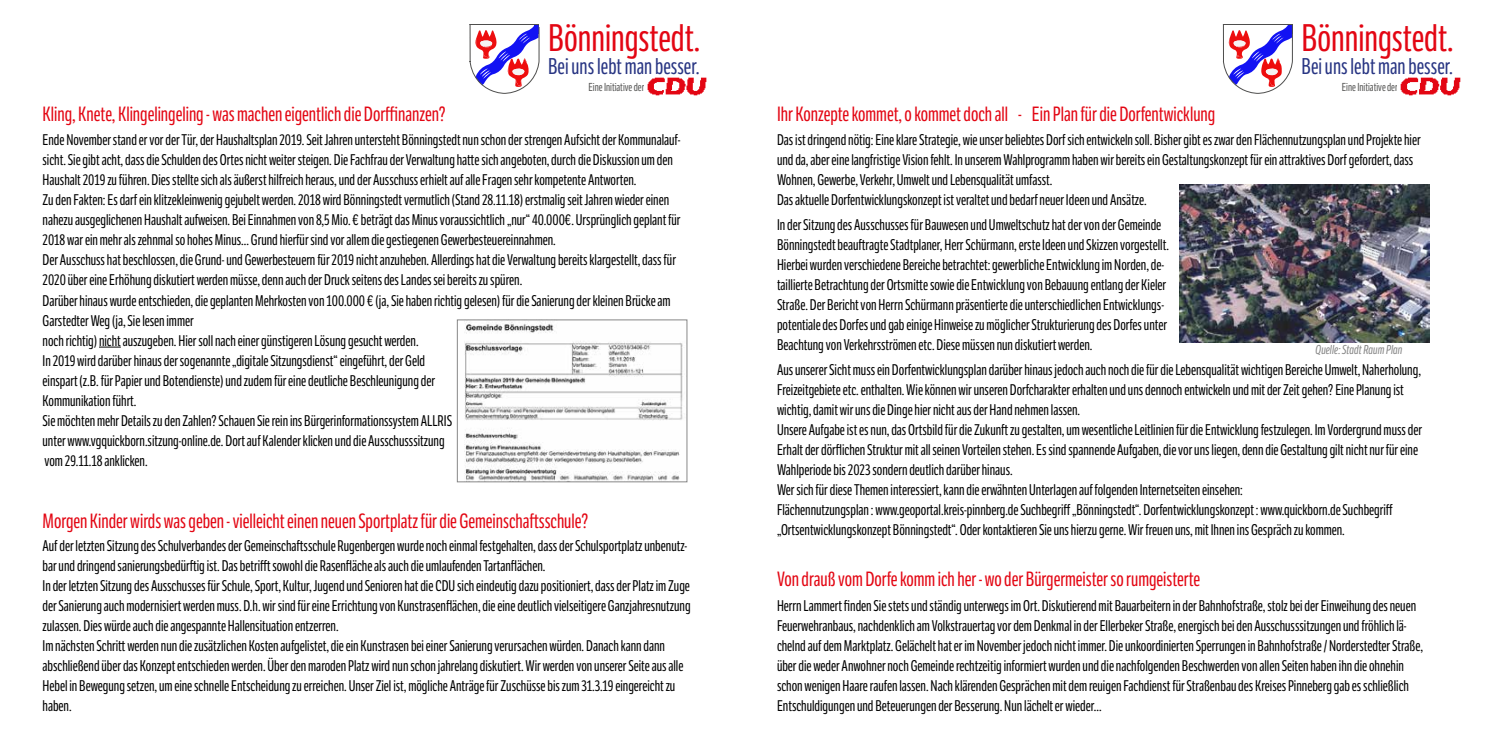
<style>
.page{position:relative;width:1489px;height:745px;background:#fff}
.page>*{position:absolute;margin:0;border:0;box-sizing:border-box;transform-origin:0 0}
.t1{font:37.25px "LFT Etica Compressed";color:#e30613}
.t2{font:22.12px "LFT Etica Compressed";letter-spacing:.005em;color:#283583}
.t3{font:20px "LFT Etica Compressed";color:#e30613}
.t4{font:15px/20px "LFT Etica Compressed";color:#000}
.t5{font:italic 12.5px "LFT Etica Compressed";color:#878787}
.t6{font:11.25px "LFT Etica Compressed";color:#575756}
</style>
<div class="page">
<svg style="left:1222px;top:24px;width:71px;height:70px"></svg>
<img style="left:1400px;top:77px;width:61px;height:19px">
<svg style="left:469px;top:24px;width:71px;height:70px"></svg>
<img style="left:647px;top:77px;width:60px;height:19px">
<svg style="left:99px;top:346px;width:22px;height:1px"></svg>
<img style="left:1179px;top:184px;width:250px;height:158px">
<img style="left:464px;top:321px;width:219px;height:159px">
<div style="left:457px;top:319px;width:230px;height:163px;border:1px solid #878787"></div>
<h3 class="t3" style="left:43px;top:102px;width:405px">Kling, Knete, Klingelingeling - was machen eigentlich die Dorffinanzen?</h3>
<h1 class="t1" style="left:548px;top:17px;width:154px">Bönningstedt.</h1>
<p class="t6" style="left:588px;top:81px;width:57px">Eine Initiative der</p>
<h2 class="t2" style="left:548px;top:53px;width:153px">Bei uns lebt man besser.</h2>
<p class="t4" style="left:43px;top:130px;width:639px">Ende November stand er vor der Tür, der Haushaltsplan 2019. Seit Jahren untersteht Bönningstedt nun schon der strengen Aufsicht der Kommunalauf&shy;sicht. Sie gibt acht, dass die Schulden des Ortes nicht weiter steigen. Die Fachfrau der Verwaltung hatte sich angeboten, durch die Diskussion um den Haushalt 2019 zu führen. Dies stellte sich als äußerst hilfreich heraus, und der Ausschuss erhielt auf alle Fragen sehr kompetente Antworten.<br>Zu den Fakten: Es darf ein klitzekleinwenig gejubelt werden. 2018 wird Bönningstedt vermutlich (Stand 28.11.18) erstmalig seit Jahren wieder einen nahezu ausgeglichenen Haushalt aufweisen. Bei Einnahmen von 8,5 Mio. € beträgt das Minus voraussichtlich „nur“ 40.000€. Ursprünglich geplant für 2018 war ein mehr als zehnmal so hohes Minus... Grund hierfür sind vor allem die gestiegenen Gewerbesteuereinnahmen.<br>Der Ausschuss hat beschlossen, die Grund- und Gewerbesteuern für 2019 nicht anzuheben. Allerdings hat die Verwaltung bereits klargestellt, dass für 2020 über eine Erhöhung diskutiert werden müsse, denn auch der Druck seitens des Landes sei bereits zu spüren.<br>Darüber hinaus wurde entschieden, die geplanten Mehrkosten von 100.000 € (ja, Sie haben richtig gelesen) für die Sanierung der kleinen Brücke am Garstedter Weg (ja, Sie lesen immer<br>noch richtig) nicht auszugeben. Hier soll nach einer günstigeren Lösung gesucht werden.<br>In 2019 wird darüber hinaus der sogenannte „digitale Sitzungsdienst“ eingeführt, der Geld<br>einspart (z.B. für Papier und Botendienste) und zudem für eine deutliche Beschleunigung der<br>Kommunikation führt.<br>Sie möchten mehr Details zu den Zahlen? Schauen Sie rein ins Bürgerinformationssystem ALLRIS<br>unter www.vgquickborn.sitzung-online.de. Dort auf Kalender klicken und die Ausschusssitzung<br>vom 29.11.18 anklicken.</p>
<h3 class="t3" style="left:43px;top:509px;width:547px">Morgen Kinder wirds was geben - vielleicht einen neuen Sportplatz für die Gemeinschaftsschule?</h3>
<p class="t4" style="left:43px;top:535px;width:649px">Auf der letzten Sitzung des Schulverbandes der Gemeinschaftsschule Rugenbergen wurde noch einmal festgehalten, dass der Schulsportplatz unbenutz&shy;bar und dringend sanierungsbedürftig ist. Das betrifft sowohl die Rasenfläche als auch die umlaufenden Tartanflächen.<br>In der letzten Sitzung des Ausschusses für Schule, Sport, Kultur, Jugend und Senioren hat die CDU sich eindeutig dazu positioniert, dass der Platz im Zuge der Sanierung auch modernisiert werden muss. D.h. wir sind für eine Errichtung von Kunstrasenflächen, die eine deutlich vielseitigere Ganzjahresnutzung zulassen. Dies würde auch die angespannte Hallensituation entzerren.<br>Im nächsten Schritt werden nun die zusätzlichen Kosten aufgelistet, die ein Kunstrasen bei einer Sanierung verursachen würden. Danach kann dann abschließend über das Konzept entschieden werden. Über den maroden Platz wird nun schon jahrelang diskutiert. Wir werden von unserer Seite aus alle Hebel in Bewegung setzen, um eine schnelle Entscheidung zu erreichen. Unser Ziel ist, mögliche Anträge für Zuschüsse bis zum 31.3.19 eingereicht zu haben.</p>
<h3 class="t3" style="left:777px;top:102px;width:440px">Ihr Konzepte kommet, o kommet doch all - Ein Plan für die Dorfentwicklung</h3>
<h1 class="t1" style="left:1301px;top:17px;width:154px">Bönningstedt.</h1>
<p class="t6" style="left:1341px;top:81px;width:57px">Eine Initiative der</p>
<h2 class="t2" style="left:1301px;top:53px;width:153px">Bei uns lebt man besser.</h2>
<p class="t4" style="left:777px;top:130px;width:645px">Das ist dringend nötig: Eine klare Strategie, wie unser beliebtes Dorf sich entwickeln soll. Bisher gibt es zwar den Flächennutzungsplan und Projekte hier und da, aber eine langfristige Vision fehlt. In unserem Wahlprogramm haben wir bereits ein Gestaltungskonzept für ein attraktives Dorf gefordert, dass Wohnen, Gewerbe, Verkehr, Umwelt und Lebensqualität umfasst.<br>Das aktuelle Dorfentwicklungskonzept ist veraltet und bedarf neuer Ideen und Ansätze.</p>
<p class="t4" style="left:777px;top:215px;width:393px">In der Sitzung des Ausschusses für Bauwesen und Umweltschutz hat der von der Gemeinde Bönningstedt beauftragte Stadtplaner, Herr Schürmann, erste Ideen und Skizzen vorgestellt.<br>Hierbei wurden verschiedene Bereiche betrachtet: gewerbliche Entwicklung im Norden, de&shy;taillierte Betrachtung der Ortsmitte sowie die Entwicklung von Bebauung entlang der Kieler Straße. Der Bericht von Herrn Schürmann präsentierte die unterschiedlichen Entwicklungs&shy;potentiale des Dorfes und gab einige Hinweise zu möglicher Strukturierung des Dorfes unter Beachtung von Verkehrsströmen etc. Diese müssen nun diskutiert werden.</p>
<p class="t4" style="left:777px;top:359px;width:646px">Aus unserer Sicht muss ein Dorfentwicklungsplan darüber hinaus jedoch auch noch die für die Lebensqualität wichtigen Bereiche Umwelt, Naherholung, Freizeitgebiete etc. enthalten. Wie können wir unseren Dorfcharakter erhalten und uns dennoch entwickeln und mit der Zeit gehen? Eine Planung ist wichtig, damit wir uns die Dinge hier nicht aus der Hand nehmen lassen.<br>Unsere Aufgabe ist es nun, das Ortsbild für die Zukunft zu gestalten, um wesentliche Leitlinien für die Entwicklung festzulegen. Im Vordergrund muss der Erhalt der dörflichen Struktur mit all seinen Vorteilen stehen. Es sind spannende Aufgaben, die vor uns liegen, denn die Gestaltung gilt nicht nur für eine Wahlperiode bis 2023 sondern deutlich darüber hinaus.<br>Wer sich für diese Themen interessiert, kann die erwähnten Unterlagen auf folgenden Internetseiten einsehen:<br>Flächennutzungsplan : www.geoportal.kreis-pinnberg.de Suchbegriff „Bönningstedt“. Dorfentwicklungskonzept : www.quickborn.de Suchbegriff „Ortsentwicklungskonzept Bönningstedt“. Oder kontaktieren Sie uns hierzu gerne. Wir freuen uns, mit Ihnen ins Gespräch zu kommen.</p>
<p class="t5" style="left:1315px;top:342px;width:88px">Quelle: Stadt Raum Plan</p>
<h3 class="t3" style="left:777px;top:567px;width:424px">Von drauß vom Dorfe komm ich her - wo der Bürgermeister so rumgeisterte</h3>
<p class="t4" style="left:777px;top:595px;width:647px">Herrn Lammert finden Sie stets und ständig unterwegs im Ort. Diskutierend mit Bauarbeitern in der Bahnhofstraße, stolz bei der Einweihung des neuen Feuerwehranbaus, nachdenklich am Volkstrauertag vor dem Denkmal in der Ellerbeker Straße, energisch bei den Ausschusssitzungen und fröhlich lä&shy;chelnd auf dem Marktplatz. Gelächelt hat er im November jedoch nicht immer. Die unkoordinierten Sperrungen in Bahnhofstraße / Norderstedter Straße, über die weder Anwohner noch Gemeinde rechtzeitig informiert wurden und die nachfolgenden Beschwerden von allen Seiten haben ihn die ohnehin schon wenigen Haare raufen lassen. Nach klärenden Gesprächen mit dem reuigen Fachdienst für Straßenbau des Kreises Pinneberg gab es schließlich Entschuldigungen und Beteuerungen der Besserung. Nun lächelt er wieder...</p>
</div>
